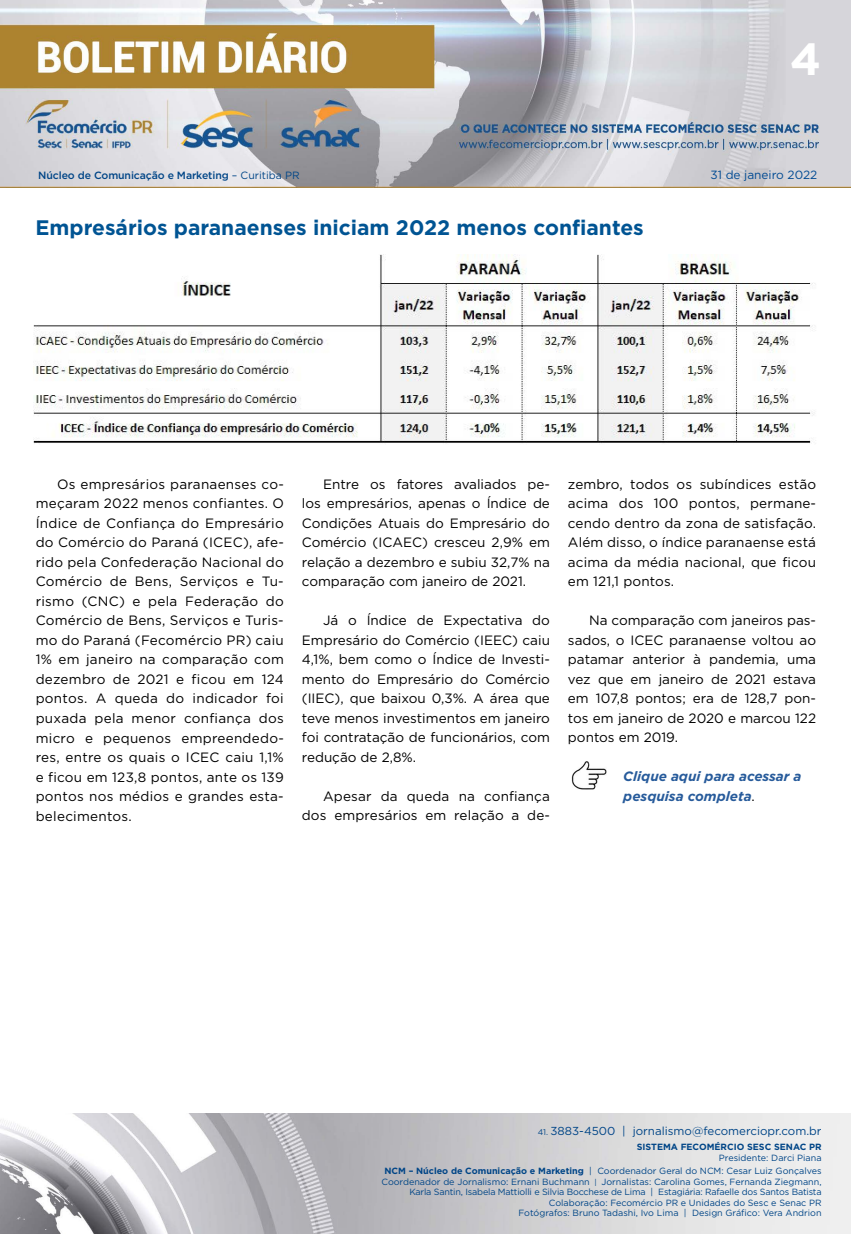
<style>
.page{position:relative;width:851px;height:1234px;background:#fff}
.page>*{position:absolute;margin:0;border:0;box-sizing:border-box;transform-origin:0 0}
.t1{font:700 45px "Gotham";color:#fff}
.t2{font:700 21px "Gotham";color:#005493}
.t3{font:13.5px/19.5px "Gotham";color:#000;text-align:justify}
.t4{font:italic 700 13.5px/19.5px "Gotham";color:#275b9b}
.t5{font:11.85px "Gotham";color:#004a93}
.t6{font:11.55px "Gotham";color:#004587}
.t7{font:500 10.5px "Gotham";letter-spacing:-.01em;color:#004587}
.t8{font:9px/10.5px "Gotham";color:#004587;text-align:right}
.t9{font:700 9px "Gotham";color:#004587}
.s1{font-weight:400}
.s2{font-weight:400;font-style:normal;color:#000}
.s3{font-size:8.25px}
.s4{font-weight:700}
.s5{font-size:7.65px}
</style>
<div class="page">
<img style="left:0;top:0;width:850px;height:188px">
<img style="left:0;top:1113px;width:850px;height:120px">
<img style="left:571px;top:761px;width:35px;height:28px">
<img style="left:33px;top:254px;width:782px;height:190px">
<h1 class="t1" style="left:790px;top:29px;width:33px">4</h1>
<p class="t7" style="left:38px;top:168px;width:263px">Núcleo de Comunicação e Marketing <span class="s1">– Curitiba PR</span></p>
<p class="t5" style="left:710px;top:167px;width:108px">31 de janeiro 2022</p>
<h2 class="t2" style="left:35px;top:214px;width:609px">Empresários paranaenses iniciam 2022 menos confiantes</h2>
<p class="t3" style="left:36px;top:474px;width:249px;text-indent:21px">Os empresários paranaenses co&shy;meçaram 2022 menos confiantes. O Índice de Confiança do Empresário do Comércio do Paraná (ICEC), afe&shy;rido pela Confederação Nacional do Comércio de Bens, Serviços e Tu&shy;rismo (CNC) e pela Federação do Comércio de Bens, Serviços e Turis&shy;mo do Paraná (Fecomércio PR) caiu 1% em janeiro na comparação com dezembro de 2021 e ficou em 124 pontos. A queda do indicador foi puxada pela menor confiança dos micro e pequenos empreendedo&shy;res, entre os quais o ICEC caiu 1,1% e ficou em 123,8 pontos, ante os 139 pontos nos médios e grandes esta&shy;belecimentos.</p>
<p class="t3" style="left:302px;top:474px;width:249px;text-indent:21px">Entre os fatores avaliados pe&shy;los empresários, apenas o Índice de Condições Atuais do Empresário do Comércio (ICAEC) cresceu 2,9% em relação a dezembro e subiu 32,7% na comparação com janeiro de 2021.</p>
<p class="t3" style="left:302px;top:610px;width:249px;text-indent:21px">Já o Índice de Expectativa do Empresário do Comércio (IEEC) caiu 4,1%, bem como o Índice de Investi&shy;mento do Empresário do Comércio (IIEC), que baixou 0,3%. A área que teve menos investimentos em janeiro foi contratação de funcionários, com redução de 2,8%.</p>
<p class="t3" style="left:302px;top:786px;width:249px;text-align:right">Apesar da queda na confiança dos empresários em relação a de-</p>
<p class="t3" style="left:568px;top:474px;width:249px">zembro, todos os subíndices estão acima dos 100 pontos, permane&shy;cendo dentro da zona de satisfação.<br>Além disso, o índice paranaense está acima da média nacional, que ficou em 121,1 pontos.</p>
<p class="t3" style="left:568px;top:610px;width:249px;text-indent:21px">Na comparação com janeiros pas&shy;sados, o ICEC paranaense voltou ao patamar anterior à pandemia, uma vez que em janeiro de 2021 estava em 107,8 pontos; era de 128,7 pon&shy;tos em janeiro de 2020 e marcou 122 pontos em 2019.</p>
<p class="t4" style="left:623px;top:766px;width:180px">Clique aqui para acessar a pesquisa completa<span class="s2">.</span></p>
<p class="t6" style="left:537px;top:1123px;width:285px"><span class="s3">41.</span> 3883-4500 | jornalismo@fecomerciopr.com.br</p>
<p class="t9" style="left:636px;top:1140px;width:186px">SISTEMA FECOMÉRCIO SESC SENAC PR</p>
<p class="t8" style="left:384px;top:1150px;width:438px;line-height:13.5px">Presidente: Darci Piana<br><span class="s4">NCM – Núcleo de Comunicação e Marketing</span> | Coordenador Geral do NCM: Cesar Luiz Gonçalves</p>
<p class="t8" style="left:381px;top:1175px;width:441px">Coordenador de Jornalismo: Ernani Buchmann <span class="s5">|</span> Jornalistas: Carolina Gomes, Fernanda Ziegmann, Karla Santin, Isabela Mattiolli e Silvia Bocchese de Lima | Estagiária: Rafaelle dos Santos Batista Colaboração: Fecomércio PR e Unidades do Sesc e Senac PR<br>Fotógrafos: Bruno Tadashi, Ivo Lima | Design Gráfico: Vera Andrion</p>
</div>
